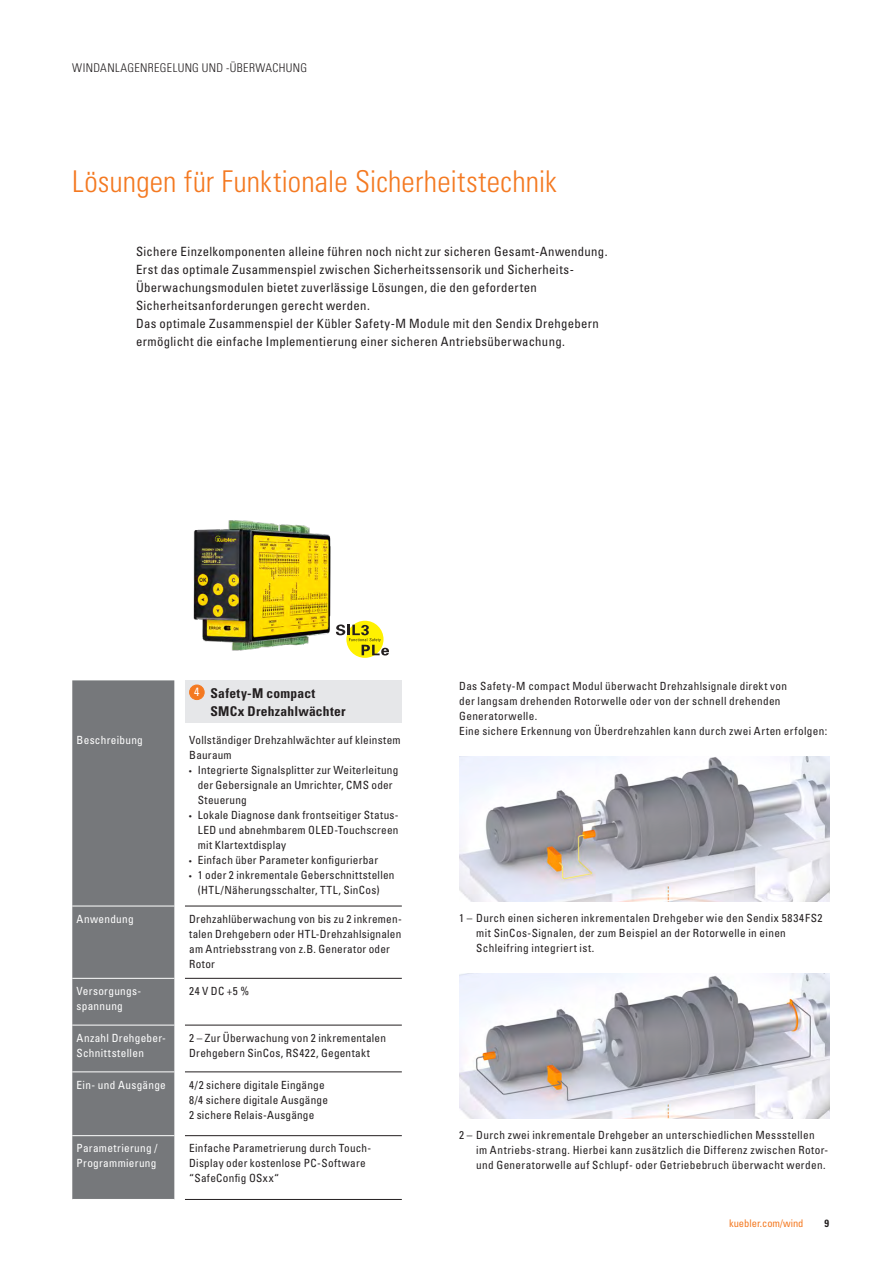
<style>
.page{position:relative;width:893px;height:1263px;background:#fff}
.page>*{position:absolute;margin:0;border:0;box-sizing:border-box;transform-origin:0 0}
.Head_orange{font:300 condensed 30px "Univers LT Std";letter-spacing:.005em;color:#f47921}
.t1{font:700 condensed 13.5px "Univers LT Std";letter-spacing:.02em;color:#231f20}
.Imagetext{font:condensed 12.75px/18px "Univers LT Std";letter-spacing:.025em;color:#231f20}
.t2{font:300 condensed 12px "Univers LT Std";letter-spacing:.03em;color:#231f20}
.t3{font:condensed 12px "Univers LT Std";color:#fff}
.Text-Aufzählung{font:condensed 11.25px/15px "Univers LT Std";letter-spacing:.03em;color:#231f20}
.Text-Aufzählung-2{font:condensed 11.25px/15px "Univers LT Std";letter-spacing:.025em;color:#fff}
.t4{font:condensed 10.5px "Univers LT Std";color:#f47921}
.t5{font:700 condensed 10.5px "Univers LT Std";color:#231f20}
.s1{font-size:7.5px}
</style>
<div class="page">
<img style="left:193px;top:520px;width:138px;height:131px">
<svg style="left:346px;top:621px;width:37px;height:37px"></svg>
<svg style="left:336px;top:624px;width:53px;height:31px"></svg>
<img style="left:459px;top:974px;width:370px;height:144px">
<img style="left:459px;top:757px;width:370px;height:144px">
<div style="left:72px;top:680px;width:102px;height:519px;background:#76787b"></div>
<div style="left:185px;top:680px;width:217px;height:43px;background:#e6e7e9"></div>
<hr style="left:72px;top:906px;width:102px;height:1px;background:#fff">
<hr style="left:72px;top:978px;width:102px;height:1px;background:#fff">
<hr style="left:72px;top:1025px;width:102px;height:1px;background:#fff">
<hr style="left:72px;top:1071px;width:102px;height:1px;background:#fff">
<hr style="left:72px;top:1135px;width:102px;height:1px;background:#fff">
<hr style="left:185px;top:906px;width:217px;height:1px;background:#231f20">
<hr style="left:185px;top:978px;width:217px;height:1px;background:#231f20">
<hr style="left:185px;top:1025px;width:217px;height:1px;background:#231f20">
<hr style="left:185px;top:1071px;width:217px;height:1px;background:#231f20">
<hr style="left:185px;top:1135px;width:217px;height:1px;background:#231f20">
<hr style="left:185px;top:1199px;width:217px;height:1px;background:#231f20">
<div style="left:190px;top:685px;width:14px;height:14px;background:#f47921;border-radius:50%"></div>
<div style="left:189px;top:685px;width:16px;height:15px;border:1px solid #f47921;border-radius:50%"></div>
<p class="t2" style="left:72px;top:61px;width:236px">WINDANLAGENREGELUNG UND -ÜBERWACHUNG</p>
<p class="Head_orange" style="left:72px;top:163px;width:486px">Lösungen für Funktionale Sicherheitstechnik</p>
<p class="Imagetext" style="left:136px;top:242px;width:473px">Sichere Einzelkomponenten alleine führen noch nicht zur sicheren Gesamt-Anwendung.</p>
<p class="Imagetext" style="left:136px;top:260px;width:439px">Erst das optimale Zusammenspiel zwischen Sicherheitssensorik und Sicherheits-<br>Überwachungsmodulen bietet zuverlässige Lösungen, die den geforderten<br>Sicherheitsanforderungen gerecht werden.</p>
<p class="Imagetext" style="left:136px;top:314px;width:464px">Das optimale Zusammenspiel der Kübler Safety-M Module mit den Sendix Drehgebern</p>
<p class="Imagetext" style="left:136px;top:332px;width:430px">ermöglicht die einfache Implementierung einer sicheren Antriebsüberwachung.</p>
<p class="t3" style="left:194px;top:684px;width:7px">4</p>
<p class="t1" style="left:210px;top:684px;width:106px">Safety-M compact</p>
<p class="t1" style="left:210px;top:702px;width:137px">SMCx Drehzahlwächter</p>
<p class="Text-Aufzählung-2" style="left:77px;top:732px;width:68px">Beschreibung</p>
<p class="Text-Aufzählung" style="left:189px;top:732px;width:213px">Vollständiger Drehzahlwächter auf kleinstem<br>Bauraum</p>
<p class="Text-Aufzählung" style="left:198px;top:762px;width:202px;text-indent:-9px"><span class="s1">•</span> Integrierte Signalsplitter zur Weiterleitung der Gebersignale an Umrichter, CMS oder<br>Steuerung</p>
<p class="Text-Aufzählung" style="left:198px;top:807px;width:202px;text-align:justify;text-indent:-9px"><span class="s1">•</span> Lokale Diagnose dank frontseitiger Status-LED und abnehmbarem OLED-Touchscreen mit Klartextdisplay</p>
<p class="Text-Aufzählung" style="left:189px;top:852px;width:190px"><span class="s1">•</span> Einfach über Parameter konfigurierbar</p>
<p class="Text-Aufzählung" style="left:189px;top:867px;width:207px;text-align:center"><span class="s1">•</span> 1 oder 2 inkrementale Geberschnittstellen (HTL/Näherungsschalter, TTL, SinCos)</p>
<p class="Text-Aufzählung-2" style="left:77px;top:911px;width:59px">Anwendung</p>
<p class="Text-Aufzählung" style="left:189px;top:911px;width:214px">Drehzahlüberwachung von bis zu 2 inkremen&shy;talen Drehgebern oder HTL-Drehzahlsignalen am Antriebsstrang von z.B. Generator oder Rotor</p>
<p class="Text-Aufzählung-2" style="left:77px;top:983px;width:66px">Versorgungs&shy;spannung</p>
<p class="Text-Aufzählung" style="left:189px;top:983px;width:62px">24 V DC +5 %</p>
<p class="Text-Aufzählung-2" style="left:77px;top:1030px;width:91px">Anzahl Drehgeber-<br>Schnittstellen</p>
<p class="Text-Aufzählung" style="left:189px;top:1030px;width:198px">2 – Zur Überwachung von 2 inkrementalen<br>Drehgebern SinCos, RS422, Gegentakt</p>
<p class="Text-Aufzählung-2" style="left:77px;top:1077px;width:91px">Ein- und Ausgänge</p>
<p class="Text-Aufzählung" style="left:189px;top:1077px;width:137px">4/2 sichere digitale Eingänge</p>
<p class="Text-Aufzählung" style="left:189px;top:1092px;width:140px">8/4 sichere digitale Ausgänge</p>
<p class="Text-Aufzählung" style="left:189px;top:1107px;width:127px">2 sichere Relais-Ausgänge</p>
<p class="Text-Aufzählung-2" style="left:77px;top:1140px;width:82px">Parametrierung /<br>Programmierung</p>
<p class="Text-Aufzählung" style="left:189px;top:1140px;width:184px">Einfache Parametrierung durch Touch-</p>
<p class="Text-Aufzählung" style="left:189px;top:1155px;width:178px">Display oder kostenlose PC-Software “SafeConfig OSxx“</p>
<p class="Text-Aufzählung" style="left:459px;top:679px;width:329px">Das Safety-M compact Modul überwacht Drehzahlsignale direkt von der langsam drehenden Rotorwelle oder von der schnell drehenden<br>Generatorwelle.</p>
<p class="Text-Aufzählung" style="left:459px;top:724px;width:369px">Eine sichere Erkennung von Überdrehzahlen kann durch zwei Arten erfolgen:</p>
<p class="Text-Aufzählung" style="left:476px;top:911px;width:348px;text-indent:-17px">1 – Durch einen sicheren inkrementalen Drehgeber wie den Sendix 5834FS2 mit SinCos-Signalen, der zum Beispiel an der Rotorwelle in einen<br>Schleifring integriert ist.</p>
<p class="Text-Aufzählung" style="left:476px;top:1128px;width:353px;text-indent:-17px">2 – Durch zwei inkrementale Drehgeber an unterschiedlichen Messstellen im Antriebs-strang. Hierbei kann zusätzlich die Differenz zwischen Rotor&shy;und Generatorwelle auf Schlupf- oder Getriebebruch überwacht werden.</p>
<p class="t4" style="left:729px;top:1216px;width:76px">kuebler.com/wind</p>
<p class="t5" style="left:824px;top:1216px;width:6px">9</p>
</div>
